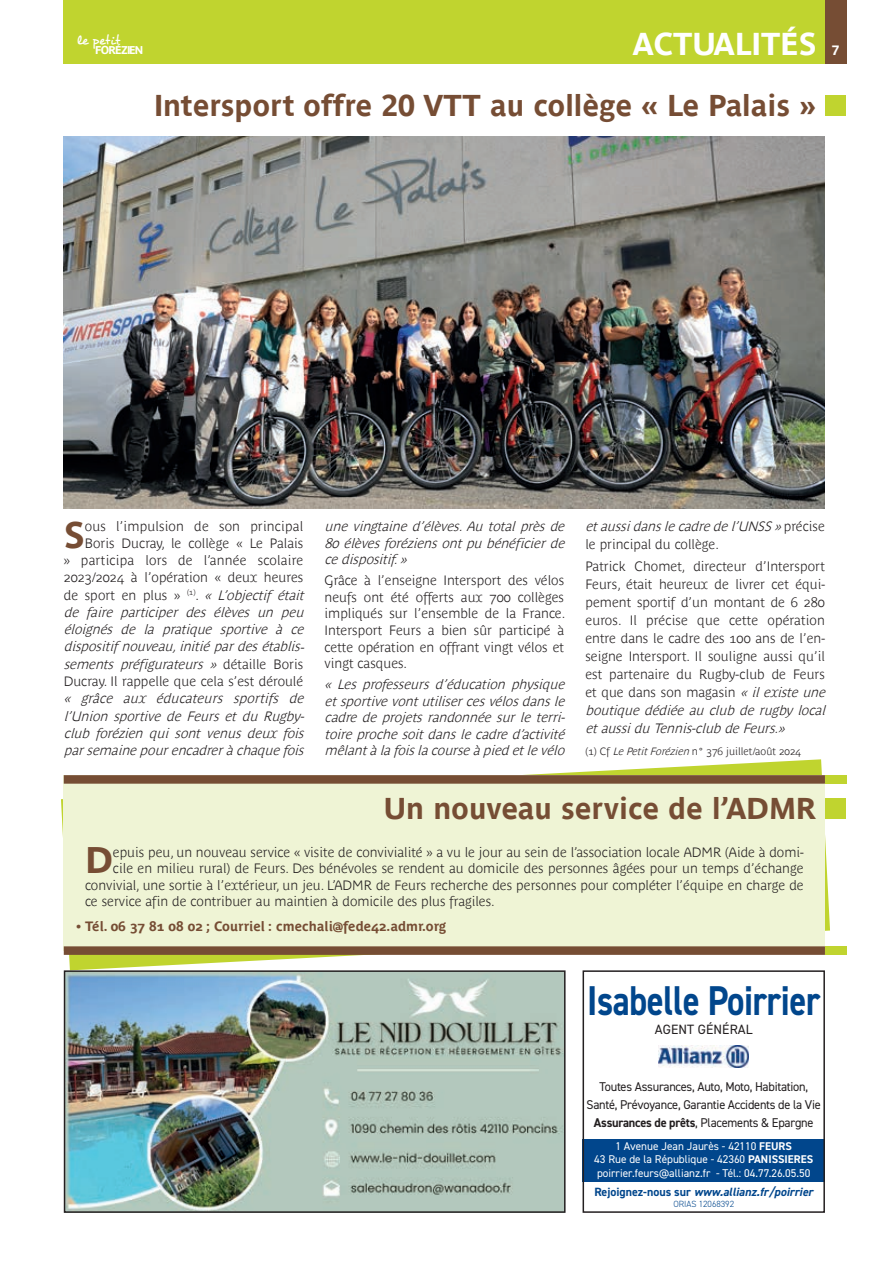
<style>
.page{position:relative;width:893px;height:1276px;background:#fff}
.page>*{position:absolute;margin:0;border:0;box-sizing:border-box;transform-origin:0 0}
.t1{font:700 41.7px "DIN2014";letter-spacing:-.01em;color:#01468c;scale:.83 1}
.t2{font:700 36.9px "Parisine Plus";color:#764d34}
.t3{font:700 31.5px "Parisine";color:#fff}
.t4{font:700 30px "Parisine";color:#764d34}
.t5{font:700 13.5px/18px "Parisine Plus Clair";color:#231f20}
.t6{font:italic 700 13.5px/16.5px "Parisine Plus Clair";letter-spacing:-.02em;color:#231f20;text-align:justify}
.t7{font:700 13.5px "Parisine Plus";color:#764d34}
.t8{font:13.5px "DIN2014";letter-spacing:.01em;color:#231f20}
.t9{font:700 13.5px "Parisine";color:#fff}
.t10{font:13.35px "Desyrel";color:#fff}
.t11{font:12.75px/18px "DIN2014";letter-spacing:-.02em;color:#231f20;text-align:center}
.t12{font:italic 700 12px "DIN2014";color:#01468c}
.t13{font:11.25px/13.5px "DIN2014";color:#fff;text-align:center}
.t14{font:700 11.25px "Parisine";letter-spacing:-.08em;color:#fff}
.t15{font:700 10.5px "Parisine Plus Clair";color:#231f20}
.t16{font:300 9px "DIN2014";color:#01468c}
.s1{font-style:italic}
.s2{font-weight:700}
.s3{font-style:normal}
</style>
<div class="page">
<svg style="left:61px;top:759px;width:769px;height:211px"></svg>
<div style="left:64px;top:775px;width:761px;height:175px;background:#eff4d5"></div>
<div style="left:64px;top:0;width:761px;height:64px;background:#c0d42f"></div>
<div style="left:825px;top:0;width:21px;height:64px;background:#764d34"></div>
<div style="left:825px;top:95px;width:21px;height:21px;background:#c0d42f"></div>
<div style="left:825px;top:798px;width:21px;height:21px;background:#c0d42f"></div>
<div style="left:825px;top:946px;width:21px;height:9px;background:#c0d42f"></div>
<div style="left:64px;top:946px;width:761px;height:9px;background:#764d34"></div>
<div style="left:825px;top:775px;width:21px;height:8px;background:#c0d42f"></div>
<div style="left:64px;top:775px;width:761px;height:8px;background:#764d34"></div>
<img style="left:64px;top:136px;width:761px;height:372px">
<img style="left:67px;top:973px;width:496px;height:236px">
<div style="left:64px;top:970px;width:502px;height:242px;border:2px solid #231f20"></div>
<div style="left:583px;top:1139px;width:242px;height:42px;background:#01468c"></div>
<img style="left:659px;top:1045px;width:90px;height:23px">
<div style="left:583px;top:970px;width:242px;height:242px;border:2px solid #231f20"></div>
<p class="t10" style="left:77px;top:32px;width:45px">le petit</p>
<p class="t14" style="left:95px;top:44px;width:50px">FORÉZIEN</p>
<h3 class="t3" style="left:633px;top:26px;width:185px">ACTUALITÉS</h3>
<h3 class="t4" style="left:154px;top:88px;width:664px">Intersport offre 20 VTT au collège « Le Palais »</h3>
<p class="t9" style="left:832px;top:42px;width:9px">7</p>
<h2 class="t2" style="left:64px;top:519px;width:23px">S</h2>
<p class="t5" style="left:64px;top:519px;width:245px;line-height:17.2px;text-align:right">ous l’impulsion de son principal Boris Ducray, le collège « Le Palais<br>» participa lors de l’année scolaire 2023/2024 à l’opération « deux heures de sport en plus » <sup>(1)</sup>. <span class="s1">« L’objectif était de faire participer des élèves un peu éloignés de la pratique sportive à ce dispositif nouveau,initié pardesétablis&shy;sements préfigurateurs »</span> d é t a i l l e B o r i s Ducray. Il rappelle que cela s’est déroulé</p>
<p class="t6" style="left:64px;top:691px;width:245px;line-height:17.2px">« grâce aux éducateurs sportifs de l’Union sportive de Feurs et du Rugby&shy;club forézien qui sont venus deux fois parsemaine pourencadrerà chaque fois</p>
<p class="t6" style="left:325px;top:519px;width:245px">une vingtaine d’élèves.Au total près de 80 élèves foréziens ont pu bénéficier de ce dispositif.»</p>
<p class="t5" style="left:325px;top:573px;width:242px;line-height:16.5px;text-align:justify">Grâce à l’enseigne Intersport des vélos neufs ont été offerts aux 700 collèges impliqués sur l’ensemble de la France.<br>Intersport Feurs a bien sûr participé à cette opération en offrant vingt vélos et vingt casques.</p>
<p class="t6" style="left:325px;top:677px;width:245px">« Les professeurs d’éducation physique etsportive vontutilisercesvélosdansle cadre de projets randonnée sur le terri&shy;toire proche soit dans le cadre d’activité mêlantà la foisla course à pied etle vélo</p>
<p class="t5" style="left:585px;top:518px;width:241px"><span class="s1">etaussidansle cadre de l’UNSS »</span>p r é c i s e le principal du collège.</p>
<p class="t5" style="left:585px;top:558px;width:245px">Patrick Chomet, directeur d’Intersport Feurs, était heureux de livrer cet équi&shy;pement sportif d’un montant de 6 280 euros. Il précise que cette opération entre dans le cadre des 100 ans de l’en&shy;seigne Intersport. Il souligne aussi qu’il est partenaire du Rugby-club de Feurs et que dans son magasin <span class="s1">« il existe une boutique dédiée au club de rugby local etaussidu Tennis-club de Feurs.»</span></p>
<p class="t15" style="left:585px;top:747px;width:217px">(1) Cf <span class="s1">Le PetitForézien</span> n° 376 juillet/août 2024</p>
<h3 class="t4" style="left:384px;top:791px;width:434px">Un nouveau service de l’ADMR</h3>
<h2 class="t2" style="left:85px;top:844px;width:29px">D</h2>
<p class="t5" style="left:113px;top:844px;width:692px">epuis peu, un nouveau service « visite de convivialité » a vu le jour au sein de l’association locale ADMR (Aide à domi-</p>
<p class="t5" style="left:113px;top:860px;width:692px">cile en milieu rural) de Feurs. Des bénévoles se rendent au domicile des personnes âgées pour un temps d’échange</p>
<p class="t5" style="left:85px;top:877px;width:720px">convivial, une sortie à l’extérieur, un jeu. L’ADMR de Feurs recherche des personnes pour compléter l’équipe en charge de</p>
<p class="t5" style="left:85px;top:893px;width:411px">ce service afin de contribuer au maintien à domicile des plus fragiles.</p>
<p class="t7" style="left:77px;top:920px;width:371px">• Tél. 06 37 81 08 02 ; Courriel : cmechali@fede42.admr.org</p>
<h1 class="t1" style="left:587px;top:973px;width:282px">Isabelle Poirrier</h1>
<p class="t8" style="left:655px;top:1021px;width:99px">AGENT GÉNÉRAL</p>
<p class="t11" style="left:587px;top:1077px;width:236px">Toutes Assurances, Auto, Moto, Habitation,<br>Santé, Prévoyance, Garantie Accidents de la Vie<br><span class="s2">Assurances de prêts</span>, Placements &amp; Epargne</p>
<p class="t13" style="left:594px;top:1139px;width:220px">1 Avenue Jean Jaurès - 42110 <span class="s2">FEURS<br></span>43 Rue de la République - 42360 <span class="s2">PANISSIERES </span>poirrier.feurs@allianz.fr - Tél.: 04.77.26.05.50</p>
<p class="t12" style="left:594px;top:1183px;width:220px"><span class="s3">Rejoignez-nous sur</span> www.allianz.fr/poirrier</p>
<p class="t16" style="left:673px;top:1198px;width:62px">ORIAS 12068392</p>
</div>
